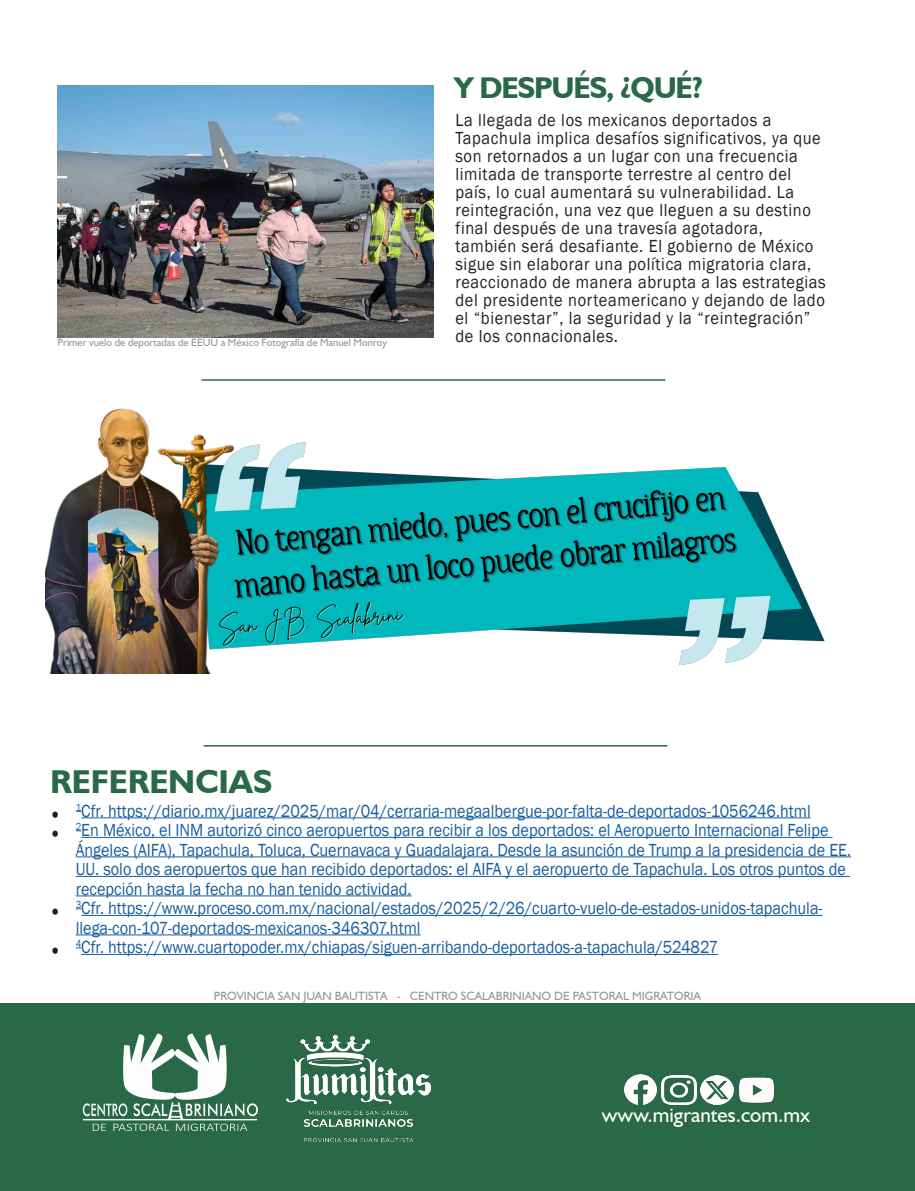
<style>
.page{position:relative;width:915px;height:1191px;background:#fff}
.page>*{position:absolute;margin:0;border:0;box-sizing:border-box;transform-origin:0 0}
.t1{font:700 33px "Humanist 521 BT";color:#296948}
.t2{font:700 30px "Humanist 521 BT";letter-spacing:-.04em;color:#296948}
.t3{font:21px "Humanist 521 BT";color:#fff}
.t4{font:18px/19.5px "Franklin Gothic";color:#175d9e;scale:.9 1}
.Body_Text{font:18px/18px "Franklin Gothic";letter-spacing:.04em;color:#231f20;scale:.91 1}
.Body_Text-2{font:12px "Humanist 521 BT";color:#939598}
.Body_Text-3{font:10.5px "Humanist 521 BT";color:#939598}
</style>
<div class="page">
<div style="left:0;top:1003px;width:914px;height:188px;background:#296948"></div>
<div style="left:34px;top:1027px;width:226px;height:140px;background:#fff;opacity:.75"></div>
<img style="left:259px;top:1027px;width:173px;height:140px">
<hr style="left:81px;top:817px;width:729px;height:1px;background:#175d9e">
<hr style="left:81px;top:837px;width:751px;height:1px;background:#175d9e">
<hr style="left:76px;top:856px;width:774px;height:1px;background:#175d9e">
<hr style="left:76px;top:876px;width:773px;height:1px;background:#175d9e">
<hr style="left:76px;top:895px;width:335px;height:1px;background:#175d9e">
<hr style="left:81px;top:915px;width:741px;height:1px;background:#175d9e">
<hr style="left:76px;top:934px;width:344px;height:1px;background:#175d9e">
<hr style="left:81px;top:954px;width:637px;height:1px;background:#175d9e">
<hr style="left:203px;top:745px;width:464px;height:1px;background:#296949">
<img style="left:624px;top:1074px;width:32px;height:30px">
<img style="left:661px;top:1075px;width:35px;height:29px">
<img style="left:700px;top:1075px;width:33px;height:29px">
<img style="left:739px;top:1077px;width:33px;height:26px">
<hr style="left:201px;top:379px;width:464px;height:2px;background:#296949">
<img style="left:58px;top:85px;width:375px;height:253px">
<img style="left:45px;top:409px;width:779px;height:265px">
<p class="Body_Text-3" style="left:58px;top:336px;width:331px">Primer vuelo de deportadas de EEUU a México Fotografía de Manuel Monroy</p>
<h4 class="t2" style="left:453px;top:69px;width:251px">Y DESPUÉS, ¿QUÉ?</h4>
<p class="Body_Text" style="left:455px;top:111px;width:408px">La llegada de los mexicanos deportados a Tapachula implica desafíos significativos, ya que son retornados a un lugar con una frecuencia limitada de transporte terrestre al centro del país, lo cual aumentará su vulnerabilidad. La reintegración, una vez que lleguen a su destino final después de una travesía agotadora, también será desafiante. El gobierno de México sigue sin elaborar una política migratoria clara, reaccionado de manera abrupta a las estrategias del presidente norteamericano y dejando de lado el “bienestar”, la seguridad y la “reintegración” de los connacionales.</p>
<h4 class="t1" style="left:50px;top:761px;width:224px">REFERENCIAS</h4>
<p class="t4" style="left:76px;top:801px;width:817px"><sup>1</sup>Cfr. https://diario.mx/juarez/2025/mar/04/cerraria-megaalbergue-por-falta-de-deportados-1056246.html</p>
<p class="t4" style="left:76px;top:820px;width:862px"><sup>2</sup>En México, el INM autorizó cinco aeropuertos para recibir a los deportados: el Aeropuerto Internacional Felipe Ángeles (AIFA), Tapachula, Toluca, Cuernavaca y Guadalajara. Desde la asunción de Trump a la presidencia de EE.<br>UU. solo dos aeropuertos que han recibido deportados: el AIFA y el aeropuerto de Tapachula. Los otros puntos de recepción hasta la fecha no han tenido actividad.</p>
<p class="t4" style="left:76px;top:898px;width:831px"><sup>3</sup>Cfr. https://www.proceso.com.mx/nacional/estados/2025/2/26/cuarto-vuelo-de-estados-unidos-tapachula&shy;llega-con-107-deportados-mexicanos-346307.html</p>
<p class="t4" style="left:76px;top:937px;width:715px"><sup>4</sup>Cfr. https://www.cuartopoder.mx/chiapas/siguen-arribando-deportados-a-tapachula/524827</p>
<p class="Body_Text-2" style="left:214px;top:988px;width:488px">PROVINCIA SAN JUAN BAUTISTA - CENTRO SCALABRINIANO DE PASTORAL MIGRATORIA</p>
<h5 class="t3" style="left:601px;top:1101px;width:210px">www.migrantes.com.mx</h5>
</div>
